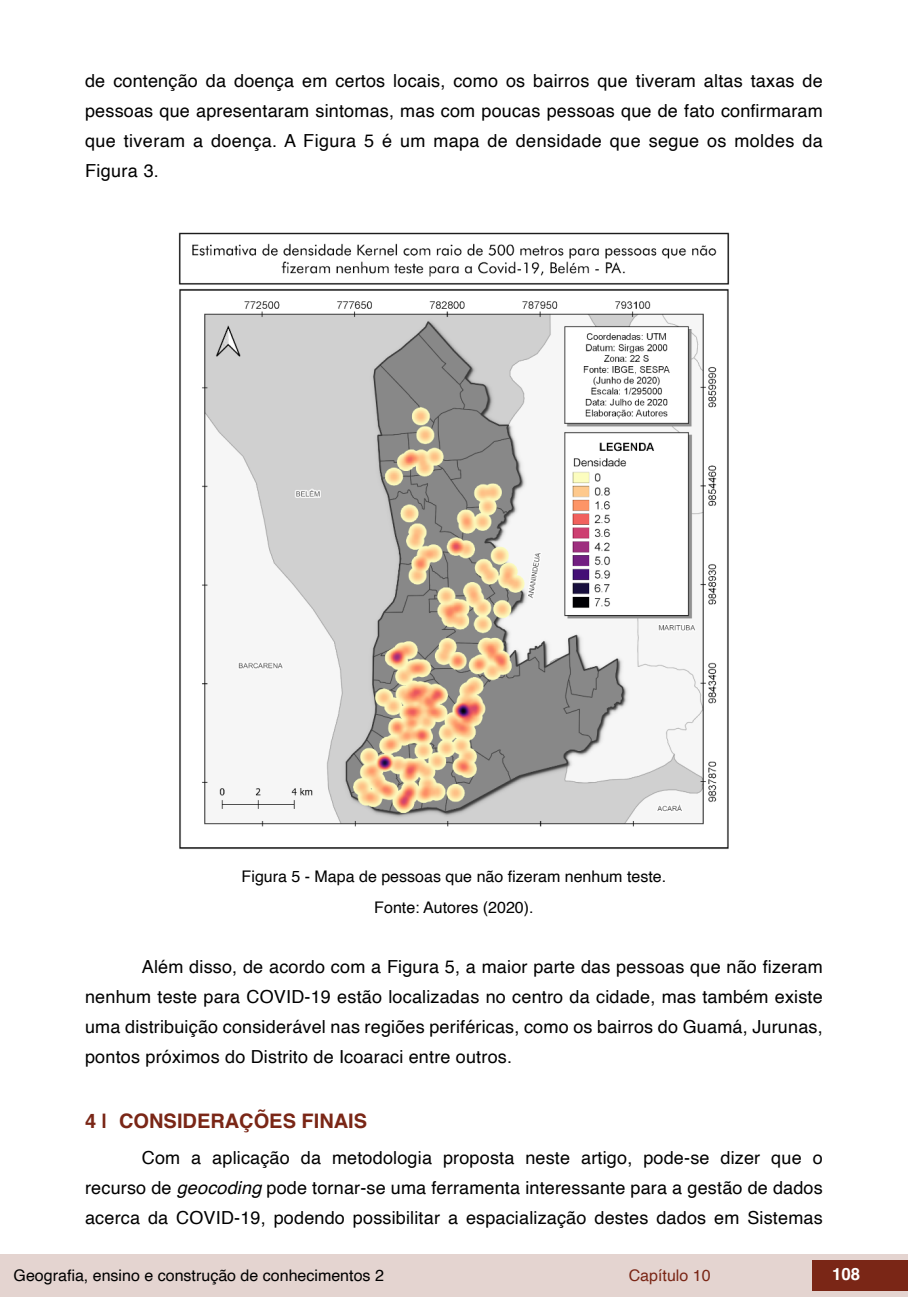
<style>
.page{position:relative;width:908px;height:1304px;background:#fff}
.page>*{position:absolute;margin:0;border:0;box-sizing:border-box;transform-origin:0 0}
.t1{font:700 20px "Helvetica";color:#7a2616}
.t2{font:18px/30px "Helvetica";letter-spacing:.01em;color:#000;text-align:justify}
.t3{font:700 16.8px "Helvetica";color:#fff}
.t4{font:16px/30.6px "Helvetica";color:#000;text-align:center}
.t5{font:16px "Helvetica";color:#7a2616}
.s1{font-style:italic}
</style>
<div class="page">
<div style="left:0;top:1254px;width:906px;height:43px;background:#e4d4d0"></div>
<div style="left:812px;top:1261px;width:95px;height:30px;background:#7a2616"></div>
<img style="left:178px;top:232px;width:552px;height:617px">
<p class="t2" style="left:85px;top:66px;width:738px">de contenção da doença em certos locais, como os bairros que tiveram altas taxas de pessoas que apresentaram sintomas, mas com poucas pessoas que de fato confirmaram que tiveram a doença. A Figura 5 é um mapa de densidade que segue os moldes da Figura 3.</p>
<p class="t4" style="left:241px;top:862px;width:426px">Figura 5 - Mapa de pessoas que não fizeram nenhum teste.<br>Fonte: Autores (2020).</p>
<p class="t2" style="left:85px;top:952px;width:738px;text-indent:57px">Além disso, de acordo com a Figura 5, a maior parte das pessoas que não fizeram nenhum teste para COVID-19 estão localizadas no centro da cidade, mas também existe uma distribuição considerável nas regiões periféricas, como os bairros do Guamá, Jurunas, pontos próximos do Distrito de Icoaraci entre outros.</p>
<p class="t1" style="left:85px;top:1105px;width:283px">4 | CONSIDERAÇÕES FINAIS</p>
<p class="t2" style="left:85px;top:1143px;width:738px;text-indent:57px">Com a aplicação da metodologia proposta neste artigo, pode-se dizer que o recurso de <span class="s1">geocoding</span> pode tornar-se uma ferramenta interessante para a gestão de dados acerca da COVID-19, podendo possibilitar a espacialização destes dados em Sistemas</p>
<p class="t4" style="left:14px;top:1260px;width:371px">Geografia, ensino e construção de conhecimentos 2</p>
<p class="t5" style="left:628px;top:1263px;width:83px">Capítulo 10</p>
<p class="t3" style="left:831px;top:1261px;width:30px">108</p>
</div>
